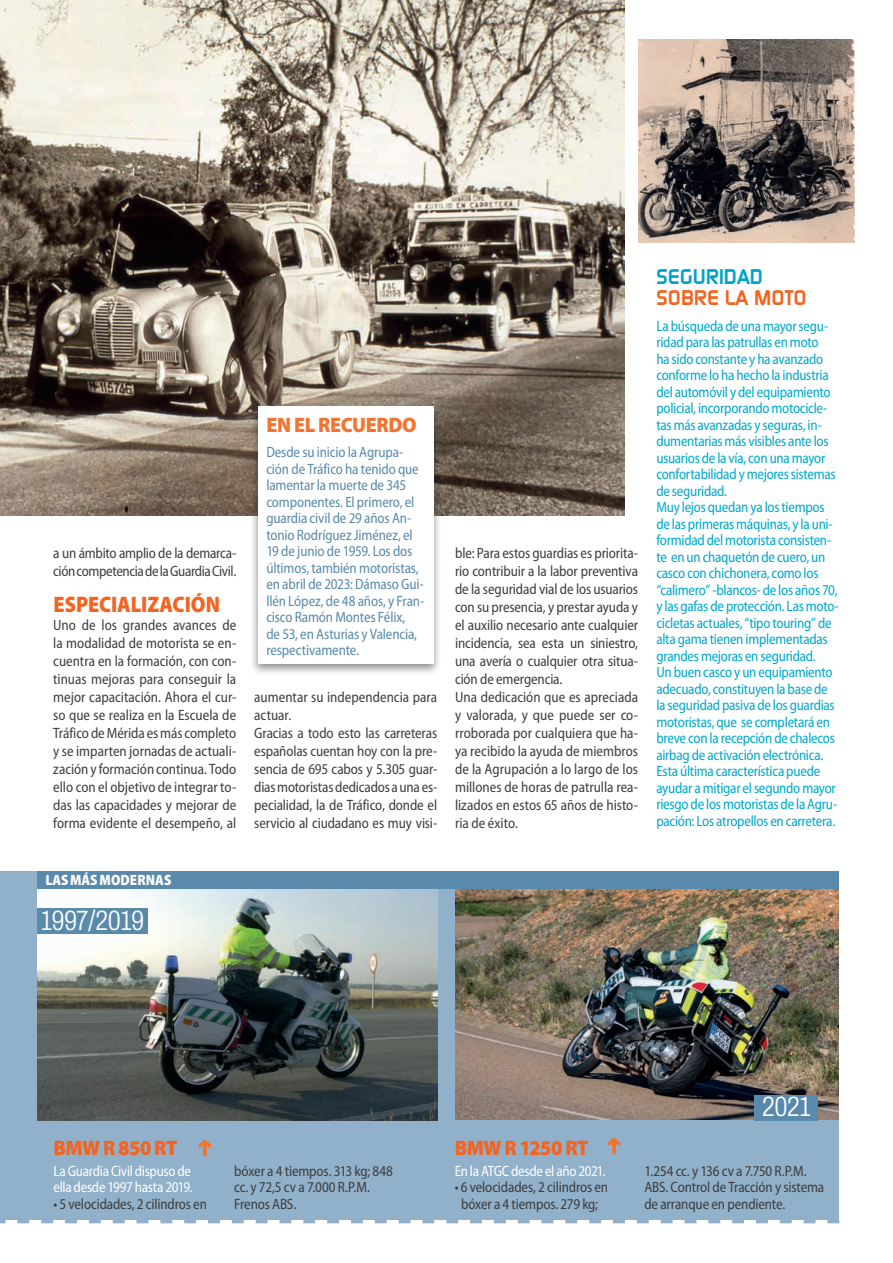
<style>
.page{position:relative;width:893px;height:1263px;background:#fff}
.page>*{position:absolute;margin:0;border:0;box-sizing:border-box;transform-origin:0 0}
.t1{font:300 27.9px "Archivo Condensed";color:#fff}
.Parrafo_con_BOLO{font:900 22.5px "Myriad Pro";letter-spacing:-.005em;color:#f36421;scale:.9 1}
.t2{font:700 21px/21.6px "Modaerne";letter-spacing:.005em;color:#f36421}
.Parrafo_con_BOLO-2{font:900 21px "Myriad Pro";letter-spacing:-.025em;color:#f36421;scale:.95 1}
.Parrafo_con_BOLO-3{font:900 21px "Myriad Pro";letter-spacing:-.015em;color:#f37431;scale:.95 1}
.Parrafo_con_BOLO-4{font:semi-condensed 15px/18px "Myriad Pro";letter-spacing:-.01em;color:#3e3e3f;scale:.95 1}
.Parrafo_con_BOLO-5{font:semi-condensed 15px/16.5px "Myriad Pro";letter-spacing:-.02em;color:#00a9cd;scale:.95 1}
.Parrafo_con_BOLO-6{font:semi-condensed 15px/16.5px "Myriad Pro";letter-spacing:-.01em;color:#598aac;scale:.95 1}
.Parrafo_con_BOLO-7{font:semi-condensed 15px/16.5px "Myriad Pro";letter-spacing:-.02em;color:#fff;scale:.95 1}
.Parrafo_con_BOLO-8{font:900 semi-condensed 15px "Myriad Pro";letter-spacing:.005em;color:#fff;scale:.95 1}
.s1{color:#00a3c8}
</style>
<div class="page">
<div style="left:0;top:871px;width:838px;height:349px;background:#91b0ca"></div>
<img style="left:0;top:0;width:624px;height:515px">
<img style="left:455px;top:888px;width:383px;height:231px">
<img style="left:37px;top:888px;width:401px;height:232px">
<img style="left:638px;top:39px;width:216px;height:203px">
<div style="left:37px;top:907px;width:111px;height:26px;background:#598aac"></div>
<div style="left:754px;top:1094px;width:63px;height:26px;background:#598aac"></div>
<svg style="left:0;top:1219px;width:839px;height:4px"></svg>
<svg style="left:198px;top:1139px;width:13px;height:17px"></svg>
<svg style="left:607px;top:1137px;width:13px;height:17px"></svg>
<div style="left:37px;top:871px;width:801px;height:17px;background:#598aac"></div>
<div style="left:249px;top:402px;width:193px;height:274px;background:#231f20;opacity:.5"></div>
<div style="left:258px;top:406px;width:175px;height:258px;background:#fff"></div>
<p class="Parrafo_con_BOLO-4" style="left:53px;top:543px;width:194px">a un ámbito amplio de la demarca&shy;ción competencia de la Guardia Civil.</p>
<p class="Parrafo_con_BOLO" style="left:53px;top:589px;width:186px">ESPECIALIZACIÓN</p>
<p class="Parrafo_con_BOLO-4" style="left:53px;top:615px;width:194px;text-align:justify">Uno de los grandes avances de la modalidad de motorista se en&shy;cuentra en la formación, con con&shy;tinuas mejoras para conseguir la mejor capacitación. Ahora el cur&shy;so que se realiza en la Escuela de Tráfico de Mérida es más completo y se imparten jornadas de actuali&shy;zación y formación continua. Todo ello con el objetivo de integrar to&shy;das las capacidades y mejorar de forma evidente el desempeño, al</p>
<p class="Parrafo_con_BOLO-8" style="left:46px;top:870px;width:134px">LAS MÁS MODERNAS</p>
<p class="t1" style="left:41px;top:899px;width:104px">1997/2019</p>
<p class="Parrafo_con_BOLO-3" style="left:266px;top:410px;width:160px">EN EL RECUERDO</p>
<p class="Parrafo_con_BOLO-6" style="left:266px;top:444px;width:168px">Desde su inicio la Agrupa&shy;ción de Tráfico ha tenido que lamentar la muerte de 345 componentes. El primero, el guardia civil de 29 años An&shy;tonio Rodríguez Jiménez, el<br>19 de junio de 1959. Los dos últimos, también motoristas, en abril de 2023: Dámaso Gui&shy;llén López, de 48 años, y Fran&shy;cisco Ramón Montes Félix,<br>de 53, en Asturias y Valencia, respectivamente.</p>
<p class="Parrafo_con_BOLO-4" style="left:254px;top:687px;width:194px">aumentar su independencia para actuar.</p>
<p class="Parrafo_con_BOLO-4" style="left:254px;top:723px;width:194px;text-align:justify">Gracias a todo esto las carreteras españolas cuentan hoy con la pre&shy;sencia de 695 cabos y 5.305 guar&shy;dias motoristas dedicados a una es&shy;pecialidad, la de Tráfico, donde el servicio al ciudadano es muy visi-</p>
<p class="Parrafo_con_BOLO-4" style="left:455px;top:543px;width:194px;text-align:justify">ble: Para estos guardias es priorita&shy;rio contribuir a la labor preventiva de la seguridad vial de los usuarios con su presencia, y prestar ayuda y el auxilio necesario ante cualquier incidencia, sea esta un siniestro, una avería o cualquier otra situa&shy;ción de emergencia.</p>
<p class="Parrafo_con_BOLO-4" style="left:455px;top:687px;width:194px;text-align:justify">Una dedicación que es apreciada y valorada, y que puede ser co&shy;rroborada por cualquiera que ha&shy;ya recibido la ayuda de miembros de la Agrupación a lo largo de los millones de horas de patrulla rea&shy;lizados en estos 65 años de histo&shy;ria de éxito.</p>
<p class="t2" style="left:656px;top:265px;width:151px"><span class="s1">SEGURIDAD<br></span>SOBRE LA MOTO</p>
<p class="Parrafo_con_BOLO-5" style="left:656px;top:317px;width:190px">La búsqueda de una mayor segu&shy;ridad para las patrullas en moto<br>ha sido constante y ha avanzado conforme lo ha hecho la industria del automóvil y del equipamiento policial, incorporando motocicle&shy;tas más avanzadas y seguras, in&shy;dumentarias más visibles ante los usuarios de la vía, con una mayor confortabilidad y mejores sistemas de seguridad.</p>
<p class="Parrafo_con_BOLO-5" style="left:656px;top:498px;width:193px">Muy lejos quedan ya los tiempos de las primeras máquinas, y la uni&shy;formidad del motorista consisten&shy;te en un chaquetón de cuero, un casco con chichonera, como los “calimero” -blancos- de los años 70, y las gafas de protección. Las moto&shy;cicletas actuales, “tipo touring” de alta gama tienen implementadas grandes mejoras en seguridad.</p>
<p class="Parrafo_con_BOLO-5" style="left:656px;top:663px;width:192px">Un buen casco y un equipamiento adecuado, constituyen la base de la seguridad pasiva de los guardias motoristas, que se completará en breve con la recepción de chalecos airbag de activación electrónica.<br>Esta última característica puede ayudar a mitigar el segundo mayor riesgo de los motoristas de la Agru&shy;pación: Los atropellos en carretera.</p>
<p class="Parrafo_con_BOLO-2" style="left:53px;top:1133px;width:132px">BMW R 850 RT</p>
<p class="Parrafo_con_BOLO-7" style="left:53px;top:1162px;width:148px">La Guardia Civil dispuso de ella desde 1997 hasta 2019.</p>
<p class="Parrafo_con_BOLO-4" style="left:53px;top:1194px;width:163px">• 5 velocidades, 2 cilindros en</p>
<p class="Parrafo_con_BOLO-4" style="left:234px;top:1162px;width:169px;line-height:16.5px">bóxer a 4 tiempos. 313 kg; 848 cc. y 72,5 cv a 7.000 R.P.M.</p>
<p class="Parrafo_con_BOLO-4" style="left:234px;top:1194px;width:67px">Frenos ABS.</p>
<p class="Parrafo_con_BOLO-2" style="left:454px;top:1133px;width:142px">BMW R 1250 RT</p>
<p class="Parrafo_con_BOLO-7" style="left:454px;top:1162px;width:160px">En la ATGC desde el año 2021.</p>
<p class="Parrafo_con_BOLO-4" style="left:454px;top:1178px;width:163px;line-height:16.5px;text-align:center">• 6 velocidades, 2 cilindros en bóxer a 4 tiempos. 279 kg;</p>
<p class="t1" style="left:761px;top:1085px;width:50px">2021</p>
<p class="Parrafo_con_BOLO-4" style="left:644px;top:1162px;width:191px;line-height:16.5px">1.254 cc. y 136 cv a 7.750 R.P.M.<br>ABS. Control de Tracción y sistema de arranque en pendiente.</p>
</div>
